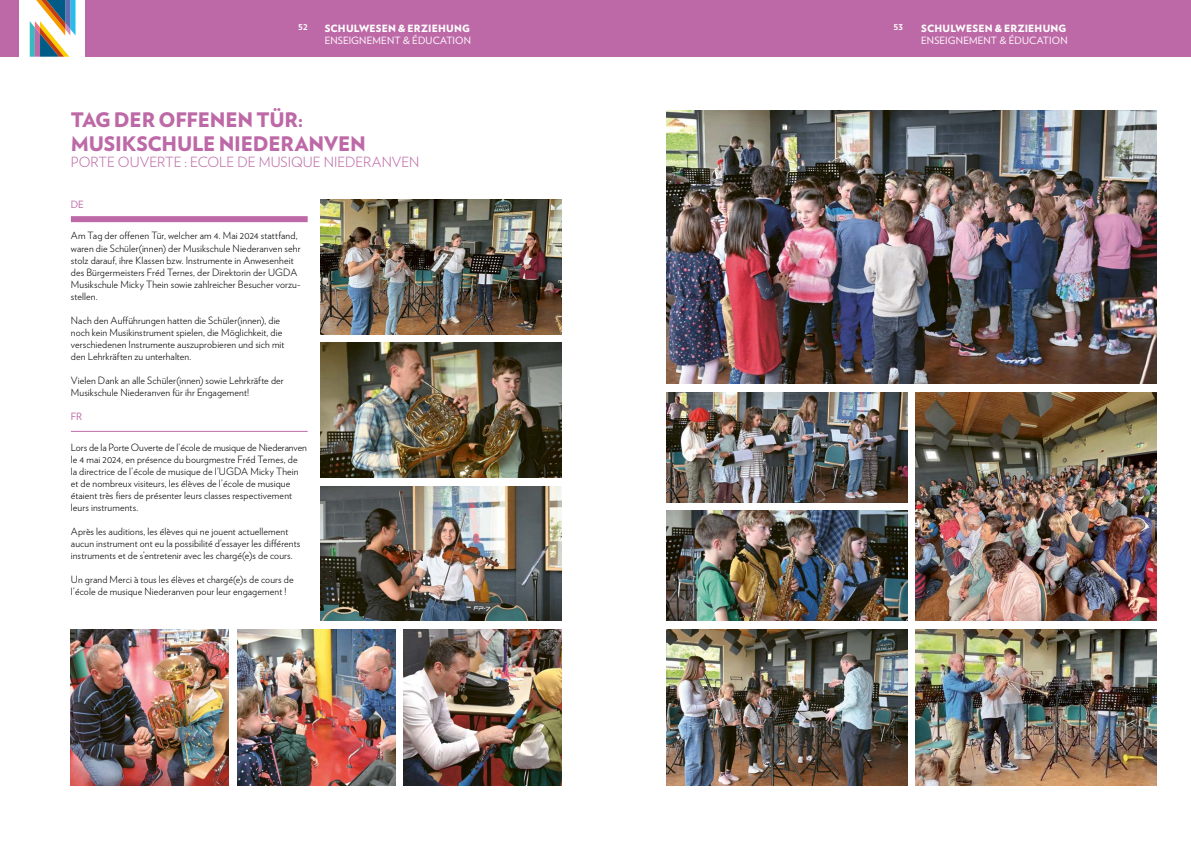
<style>
.page{position:relative;width:1191px;height:842px;background:#fff}
.page>*{position:absolute;margin:0;border:0;box-sizing:border-box;transform-origin:0 0}
.t1{font:900 20px/24px "Verlag";letter-spacing:-.01em;color:#be69a7}
.t2{font:300 14px "Verlag";letter-spacing:.005em;color:#be69a7}
.t3{font:300 10px/12px "Verlag";letter-spacing:.01em;color:#000}
.t4{font:10px "Verlag";letter-spacing:.015em;color:#fff}
.t5{font:900 10px "Verlag";letter-spacing:.02em;color:#fff}
.t6{font:700 10px "Verlag";color:#fff}
.t7{font:10px "Verlag";color:#be69a7}
</style>
<div class="page">
<div style="left:85px;top:0;width:1106px;height:57px;background:#be69a7"></div>
<svg style="left:29px;top:0;width:46px;height:57px"></svg>
<div style="left:0;top:0;width:19px;height:57px;background:#be69a7"></div>
<div style="left:71px;top:216px;width:237px;height:6px;background:#be69a7"></div>
<hr style="left:71px;top:431px;width:237px;height:1px;background:#be69a7">
<img style="left:916px;top:392px;width:241px;height:229px">
<img style="left:403px;top:629px;width:158px;height:156px">
<img style="left:71px;top:629px;width:158px;height:156px">
<img style="left:237px;top:629px;width:158px;height:156px">
<img style="left:666px;top:111px;width:491px;height:272px">
<img style="left:666px;top:392px;width:241px;height:110px">
<img style="left:666px;top:629px;width:241px;height:156px">
<img style="left:320px;top:200px;width:241px;height:134px">
<img style="left:666px;top:511px;width:241px;height:110px">
<img style="left:916px;top:629px;width:241px;height:156px">
<img style="left:320px;top:343px;width:241px;height:135px">
<img style="left:320px;top:486px;width:241px;height:135px">
<p class="t6" style="left:298px;top:18px;width:11px">52</p>
<p class="t6" style="left:893px;top:18px;width:11px">53</p>
<p class="t5" style="left:325px;top:20px;width:147px">SCHULWESEN &amp; ERZIEHUNG</p>
<p class="t4" style="left:325px;top:33px;width:148px">ENSEIGNEMENT &amp; ÉDUCATION</p>
<p class="t5" style="left:921px;top:20px;width:147px">SCHULWESEN &amp; ERZIEHUNG</p>
<p class="t4" style="left:921px;top:33px;width:148px">ENSEIGNEMENT &amp; ÉDUCATION</p>
<h1 class="t1" style="left:71px;top:106px;width:297px">TAG DER OFFENEN TÜR:<br>MUSIKSCHULE NIEDERANVEN</h1>
<h2 class="t2" style="left:71px;top:152px;width:350px">PORTE OUVERTE : ECOLE DE MUSIQUE NIEDERANVEN</h2>
<p class="t7" style="left:71px;top:197px;width:15px">DE</p>
<p class="t3" style="left:71px;top:229px;width:231px">Am Tag der offenen Tür, welcher am 4. Mai 2024 stattfand, waren die Schüler(innen) der Musikschule Niederanven sehr stolz darauf, ihre Klassen bzw. Instrumente in Anwesenheit des Bürgermeisters Fréd Ternes, der Direktorin der UGDA Musikschule Micky Thein sowie zahlreicher Besucher vorzu&shy;stellen.</p>
<p class="t3" style="left:71px;top:313px;width:215px">Nach den Aufführungen hatten die Schüler(innen), die noch kein Musikinstrument spielen, die Möglichkeit, die verschiedenen Instrumente auszuprobieren und sich mit den Lehrkräften zu unterhalten.</p>
<p class="t3" style="left:71px;top:373px;width:214px">Vielen Dank an alle Schüler(innen) sowie Lehrkräfte der<br>Musikschule Niederanven für ihr Engagement!</p>
<p class="t7" style="left:71px;top:408px;width:13px">FR</p>
<p class="t3" style="left:71px;top:441px;width:238px">Lors de la Porte Ouverte de l’école de musique de Niederanven le 4 mai 2024, en présence du bourgmestre Fréd Ternes, de<br>la directrice de l’école de musique de l’UGDA Micky Thein et de nombreux visiteurs, les élèves de l’école de musique étaient très fiers de présenter leurs classes respectivement leurs instruments.</p>
<p class="t3" style="left:71px;top:525px;width:231px">Après les auditions, les élèves qui ne jouent actuellement aucun instrument ont eu la possibilité d’essayer les différents instruments et de s’entretenir avec les chargé(e)s de cours.</p>
<p class="t3" style="left:71px;top:573px;width:224px">Un grand Merci à tous les élèves et chargé(e)s de cours de l’école de musique Niederanven pour leur engagement !</p>
</div>
